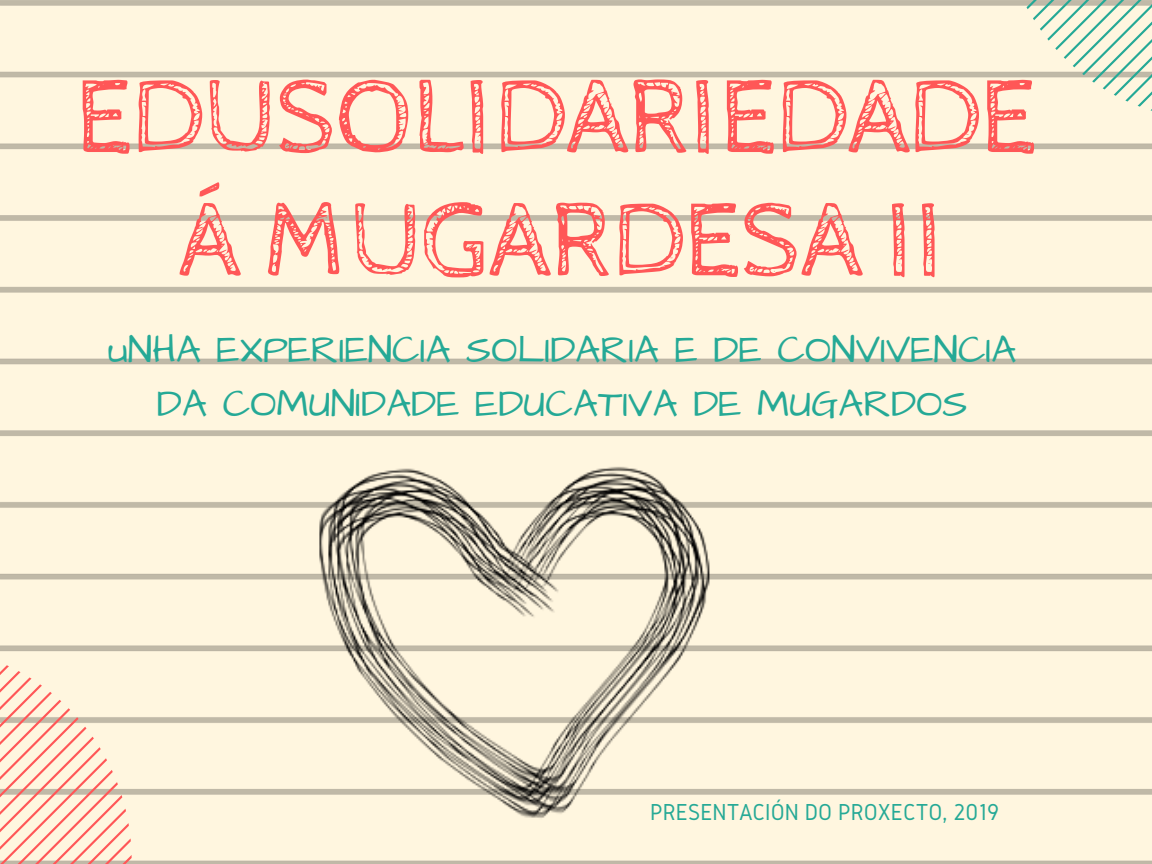
<style>
.page{position:relative;width:1152px;height:864px;background:#fff}
.page>*{position:absolute;margin:0;border:0;box-sizing:border-box;transform-origin:0 0}
.t1{font:108px/123.3px "Cabin Sketch";color:#ff5757;text-align:center}
.t2{font:39px/54px "Architects Daughter";color:#25a996;text-align:center}
.t3{font:24px "Gidole";color:#25a996}
</style>
<div class="page">
<svg style="left:1027px;top:0;width:125px;height:111px"></svg>
<svg style="left:0;top:665px;width:132px;height:199px"></svg>
<img style="left:209px;top:328px;width:609px;height:536px">
<h1 class="t1" style="left:76px;top:58px;width:962px">EDUSOLIDARIEDADE<br>Á MUGARDESA II</h1>
<p class="t2" style="left:108px;top:324px;width:910px">uNHA EXPERIENCIA SOLIDARIA E DE CONVIVENCIA<br>DA COMUNIDADE EDUCATIVA DE MUGARDOS</p>
<p class="t3" style="left:650px;top:799px;width:350px">PRESENTACIÓN DO PROXECTO, 2019</p>
</div>
